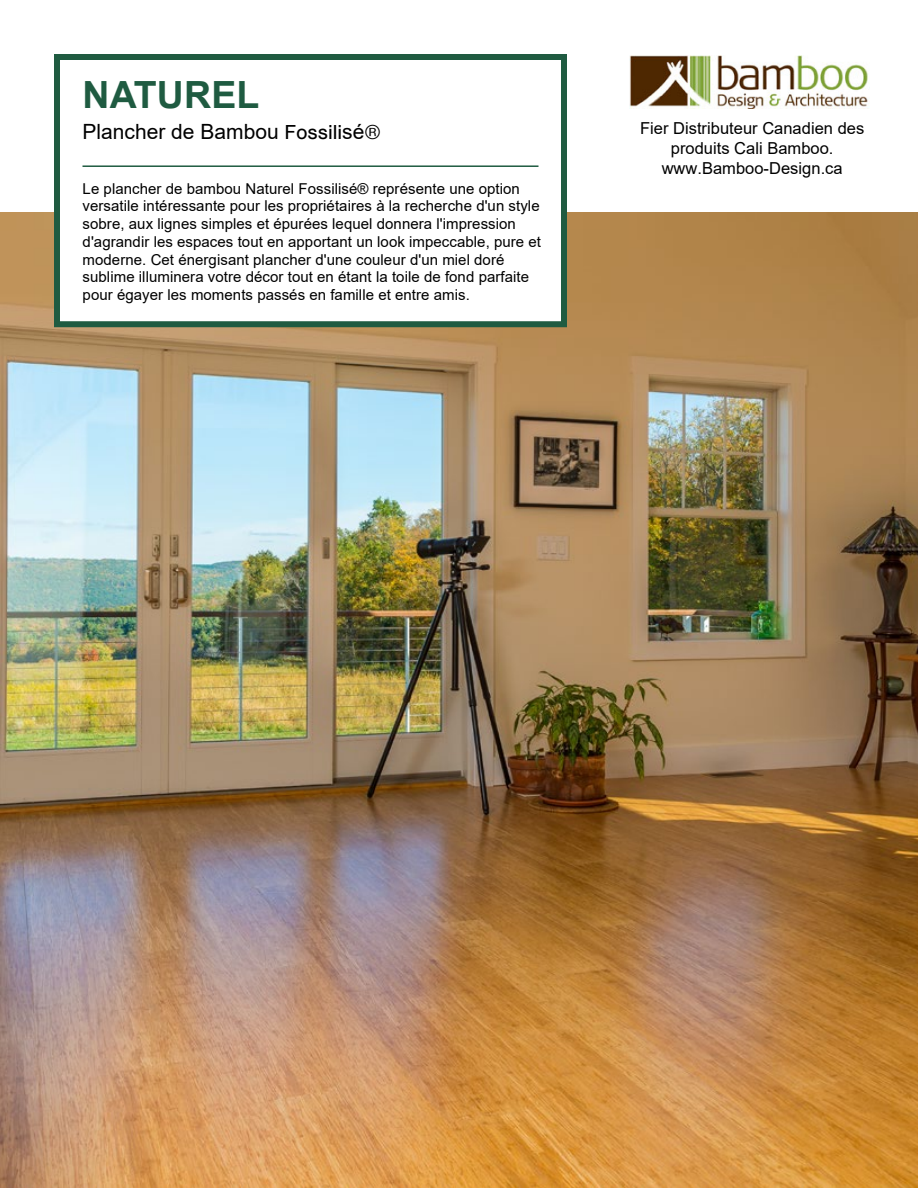
<style>
.page{position:relative;width:918px;height:1188px;background:#fff}
.page>*{position:absolute;margin:0;border:0;box-sizing:border-box;transform-origin:0 0}
.t1{font:700 37.5px "Arial";letter-spacing:.005em;color:#1f5b41}
.t2{font:21px "Arial";color:#000}
.t3{font:16.5px/19.8px "Arial";color:#000;text-align:center}
.t4{font:15px/17.7px "Arial";letter-spacing:.005em;color:#000}
.s1{font-family:"Nimbus San"}
</style>
<div class="page">
<img style="left:0;top:213px;width:918px;height:975px">
<div style="left:54px;top:54px;width:513px;height:273px;background:#fff;border:6px solid #1f5b41"></div>
<hr style="left:82px;top:165px;width:456px;height:2px;background:#1f5b41">
<img style="left:629px;top:55px;width:240px;height:54px">
<h1 class="t1" style="left:83px;top:69px;width:178px">NATUREL</h1>
<h2 class="t2" style="left:83px;top:117px;width:300px">Plancher de Bambou <span class="s1">Fossili</span>sé<span class="s1">®</span></h2>
<p class="t4" style="left:83px;top:179px;width:460px">Le plancher de bambou Naturel Fossilisé® représente une option versatile intéressante pour les propriétaires à la recherche d'un style sobre, aux lignes simples et épurées lequel donnera l'impression d'agrandir les espaces tout en apportant un look impeccable, pure et moderne. Cet énergisant plancher d'une couleur d'un miel doré sublime illuminera votre décor tout en étant la toile de fond parfaite pour égayer les moments passés en famille et entre amis.</p>
<p class="t3" style="left:640px;top:118px;width:226px">Fier Distributeur Canadien des produits Cali Bamboo. www.Bamboo-Design.ca</p>
</div>
